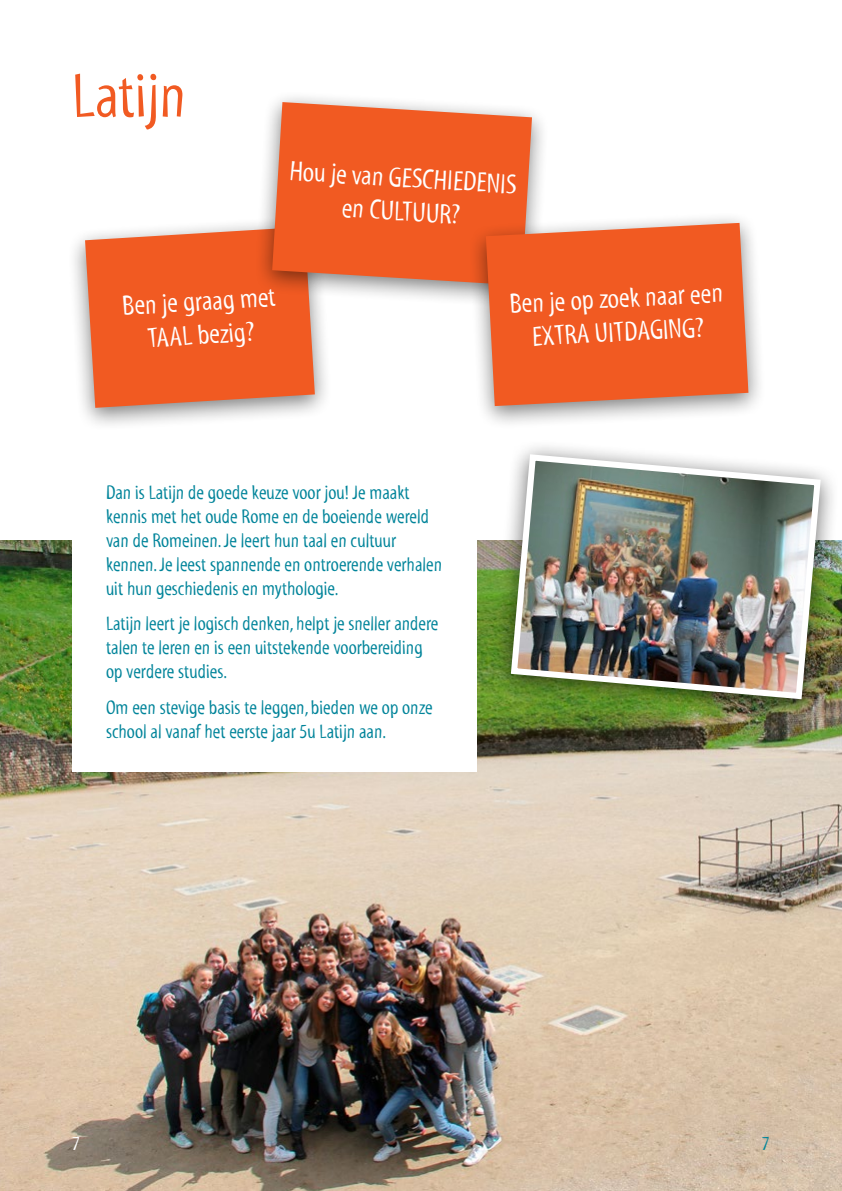
<style>
.page{position:relative;width:842px;height:1191px;background:#fff}
.page>*{position:absolute;margin:0;border:0;box-sizing:border-box;transform-origin:0 0}
.t1{font:64px "Myriad Std Tilt";color:#f15a22}
.t2{font:28px/33.6px "Myriad Std Tilt";color:#fff;text-align:center}
.t3{font:20px/24px "Myriad Std Tilt";color:#00849a}
.t4{font:20px "Myriad Std Tilt";color:#fff}
</style>
<div class="page">
<div style="left:67px;top:214px;width:266px;height:218px;background:#000;opacity:.5"></div>
<svg style="left:85px;top:227px;width:230px;height:181px;background:#ed6635"></svg>
<div style="left:254px;top:89px;width:296px;height:220px;background:#000;opacity:.5"></div>
<svg style="left:272px;top:102px;width:260px;height:183px;background:#ed6634"></svg>
<div style="left:467px;top:210px;width:299px;height:220px;background:#000;opacity:.5"></div>
<svg style="left:486px;top:223px;width:262px;height:183px;background:#ed6330"></svg>
<img style="left:0;top:540px;width:842px;height:651px">
<div style="left:72px;top:451px;width:404px;height:320px;background:#fff"></div>
<div style="left:492px;top:440px;width:349px;height:284px;background:#000;opacity:.6"></div>
<img style="left:508px;top:451px;width:316px;height:251px">
<h1 class="t1" style="left:72px;top:61px;width:116px">Latijn</h1>
<h2 class="t2" style="left:291px;top:153px;width:229px;rotate:4deg">Hou je van GESCHIEDENIS en CULTUUR?</h2>
<h2 class="t2" style="left:121px;top:290px;width:155px;rotate:-4deg">Ben je graag met<br>TAAL bezig?</h2>
<h2 class="t2" style="left:509px;top:287px;width:215px;rotate:-3deg">Ben je op zoek naar een<br>EXTRA UITDAGING?</h2>
<p class="t3" style="left:106px;top:480px;width:338px">Dan is Latijn de goede keuze voor jou! Je maakt kennis met het oude Rome en de boeiende wereld van de Romeinen. Je leert hun taal en cultuur kennen. Je leest spannende en ontroerende verhalen uit hun geschiedenis en mythologie.</p>
<p class="t3" style="left:106px;top:612px;width:334px">Latijn leert je logisch denken, helpt je sneller andere talen te leren en is een uitstekende voorbereiding op verdere studies.</p>
<p class="t3" style="left:106px;top:695px;width:328px">Om een stevige basis te leggen, bieden we op onze school al vanaf het eerste jaar 5u Latijn aan.</p>
<p class="t4" style="left:72px;top:1132px;width:9px">7</p>
<p class="t3" style="left:762px;top:1131px;width:9px">7</p>
</div>
